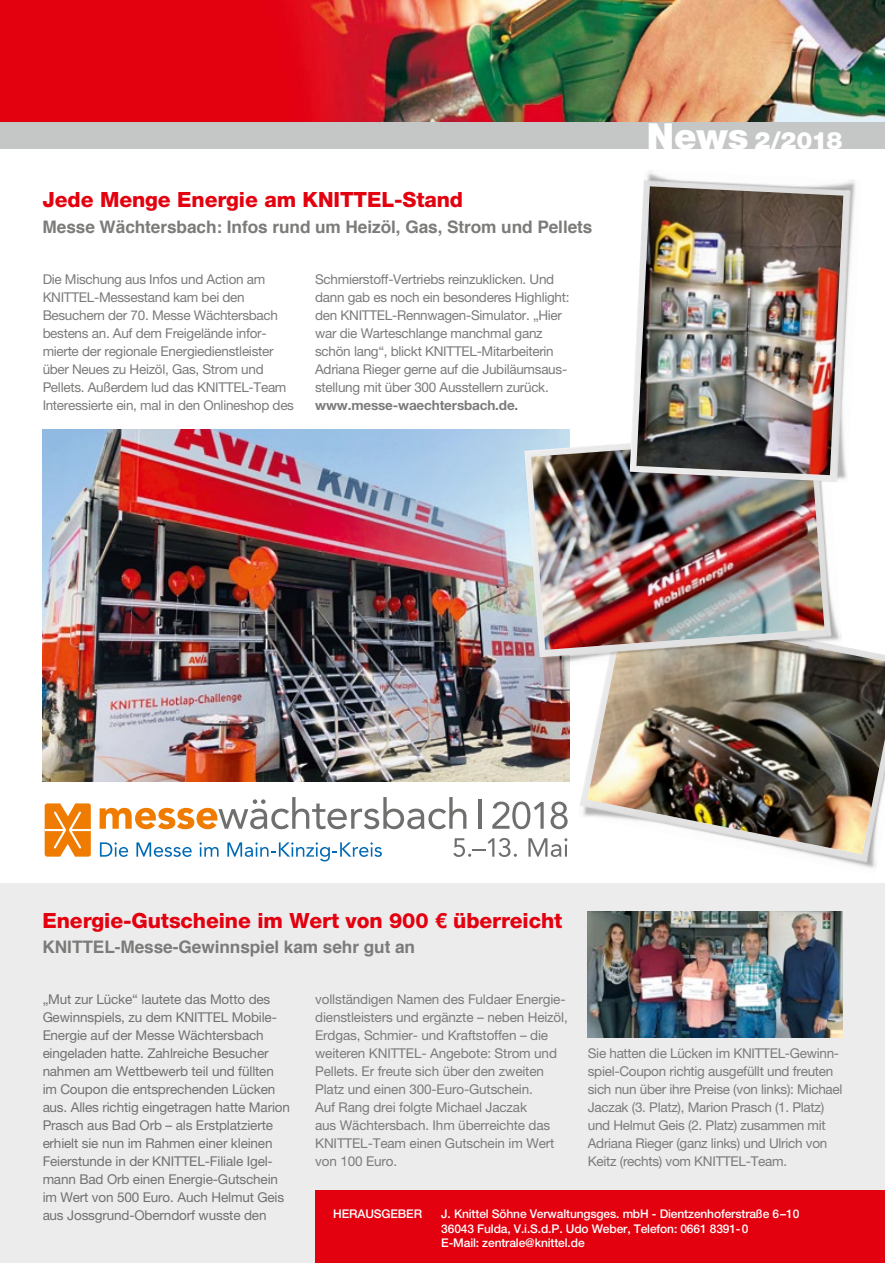
<style>
.page{position:relative;width:885px;height:1263px;background:#fff}
.page>*{position:absolute;margin:0;border:0;box-sizing:border-box;transform-origin:0 0}
.t1{font:900 24px "Helvetica Neue";color:#fff}
.t2{font:800 21px "Helvetica Neue";letter-spacing:-.005em;color:#e3000f}
.t3{font:700 17.25px "Helvetica";letter-spacing:-.005em;color:#7b7b7a}
.t4{font:13.5px/18px "Helvetica Neue";letter-spacing:-.02em;color:#7b7b7a}
.t5{font:700 13.5px "Helvetica Neue";letter-spacing:-.01em;color:#7b7b7a}
.t6{font:500 12px/14.4px "Helvetica Neue";letter-spacing:-.01em;color:#fff}
.s1{font-size:36px}
.s2{font-family:"Helvetica Neue LT";font-weight:700}
</style>
<div class="page">
<div style="left:0;top:883px;width:884px;height:380px;background:#ececed"></div>
<img style="left:580px;top:773px;width:297px;height:95px">
<img style="left:587px;top:646px;width:297px;height:208px">
<div style="left:0;top:121px;width:884px;height:28px;background:#c5c6c6"></div>
<div style="left:315px;top:1191px;width:569px;height:72px;background:#e3000f"></div>
<img style="left:0;top:0;width:884px;height:121px">
<svg style="left:100px;top:842px;width:28px;height:15px"></svg>
<svg style="left:136px;top:842px;width:56px;height:15px"></svg>
<svg style="left:199px;top:842px;width:19px;height:15px"></svg>
<svg style="left:227px;top:842px;width:155px;height:19px"></svg>
<svg style="left:100px;top:797px;width:366px;height:32px"></svg>
<hr style="left:478px;top:799px;width:3px;height:30px;background:#6f6f6e">
<svg style="left:492px;top:801px;width:51px;height:28px"></svg>
<svg style="left:550px;top:801px;width:17px;height:28px"></svg>
<svg style="left:453px;top:838px;width:64px;height:19px"></svg>
<svg style="left:528px;top:838px;width:39px;height:19px"></svg>
<svg style="left:45px;top:803px;width:46px;height:54px;background:#f19430"></svg>
<hr style="left:45px;top:829px;width:20px;height:2px;background:#fff">
<img style="left:43px;top:429px;width:526px;height:352px">
<img style="left:523px;top:429px;width:319px;height:239px">
<img style="left:531px;top:436px;width:293px;height:214px">
<img style="left:629px;top:170px;width:227px;height:313px">
<img style="left:636px;top:186px;width:207px;height:289px">
<img style="left:587px;top:912px;width:255px;height:125px">
<h2 class="t2" style="left:43px;top:187px;width:422px">Jede Menge Energie am KNITTEL-Stand</h2>
<p class="t3" style="left:43px;top:213px;width:551px">Messe Wächtersbach: Infos rund um Heizöl, Gas, Strom und Pellets</p>
<p class="t4" style="left:42px;top:270px;width:253px">Die Mischung aus Infos und Action am KNITTEL-Messestand kam bei den Besuchern der 70. Messe Wächtersbach bestens an. Auf dem Freigelände infor&shy;mierte der regionale Energiedienstleister über Neues zu Heizöl, Gas, Strom und Pellets. Außerdem lud das KNITTEL-Team Interessierte ein, mal in den Onlineshop des</p>
<p class="t4" style="left:315px;top:270px;width:256px">Schmierstoff-Vertriebs reinzuklicken. Und dann gab es noch ein besonderes Highlight: den KNITTEL-Rennwagen-Simulator. „Hier war die Warteschlange manchmal ganz schön lang“, blickt KNITTEL-Mitarbeiterin Adriana Rieger gerne auf die Jubiläumsaus&shy;stellung mit über 300 Ausstellern zurück.</p>
<p class="t5" style="left:315px;top:397px;width:205px">www.messe-waechtersbach.de.</p>
<h1 class="t1" style="left:646px;top:126px;width:197px"><span class="s1">News</span> 2/2018</h1>
<h2 class="t2" style="left:43px;top:908px;width:521px">Energie-Gutscheine im Wert von 900 <span class="s2">€</span> überreicht</h2>
<p class="t3" style="left:43px;top:933px;width:374px">KNITTEL-Messe-Gewinnspiel kam sehr gut an</p>
<p class="t4" style="left:42px;top:990px;width:249px">„Mut zur Lücke“ lautete das Motto des Gewinnspiels, zu dem KNITTEL Mobile-Energie auf der Messe Wächtersbach eingeladen hatte. Zahlreiche Besucher nahmen am Wettbewerb teil und füllten im Coupon die entsprechenden Lücken aus. Alles richtig eingetragen hatte Marion Prasch aus Bad Orb – als Erstplatzierte erhielt sie nun im Rahmen einer kleinen Feierstunde in der KNITTEL-Filiale Igel&shy;mann Bad Orb einen Energie-Gutschein im Wert von 500 Euro. Auch Helmut Geis aus Jossgrund-Oberndorf wusste den</p>
<p class="t4" style="left:315px;top:990px;width:254px">vollständigen Namen des Fuldaer Energie&shy;dienstleisters und ergänzte – neben Heizöl, Erdgas, Schmier- und Kraftstoffen – die weiteren KNITTEL- Angebote: Strom und Pellets. Er freute sich über den zweiten Platz und einen 300-Euro-Gutschein.<br>Auf Rang drei folgte Michael Jaczak<br>aus Wächtersbach. Ihm überreichte das KNITTEL-Team einen Gutschein im Wert von 100 Euro.</p>
<p class="t4" style="left:587px;top:1044px;width:256px">Sie hatten die Lücken im KNITTEL-Gewinn&shy;spiel-Coupon richtig ausgefüllt und freuten sich nun über ihre Preise (von links): Michael Jaczak (3. Platz), Marion Prasch (1. Platz) und Helmut Geis (2. Platz) zusammen mit Adriana Rieger (ganz links) und Ulrich von Keitz (rechts) vom KNITTEL-Team.</p>
<p class="t6" style="left:333px;top:1206px;width:90px">HERAUSGEBER</p>
<p class="t6" style="left:441px;top:1206px;width:359px">J. Knittel Söhne Verwaltungsges. mbH - Dientzenhoferstraße 6–10<br>36043 Fulda, V.i.S.d.P. Udo Weber, Telefon: 0661 8391-0<br>E-Mail: zentrale@knittel.de</p>
</div>
